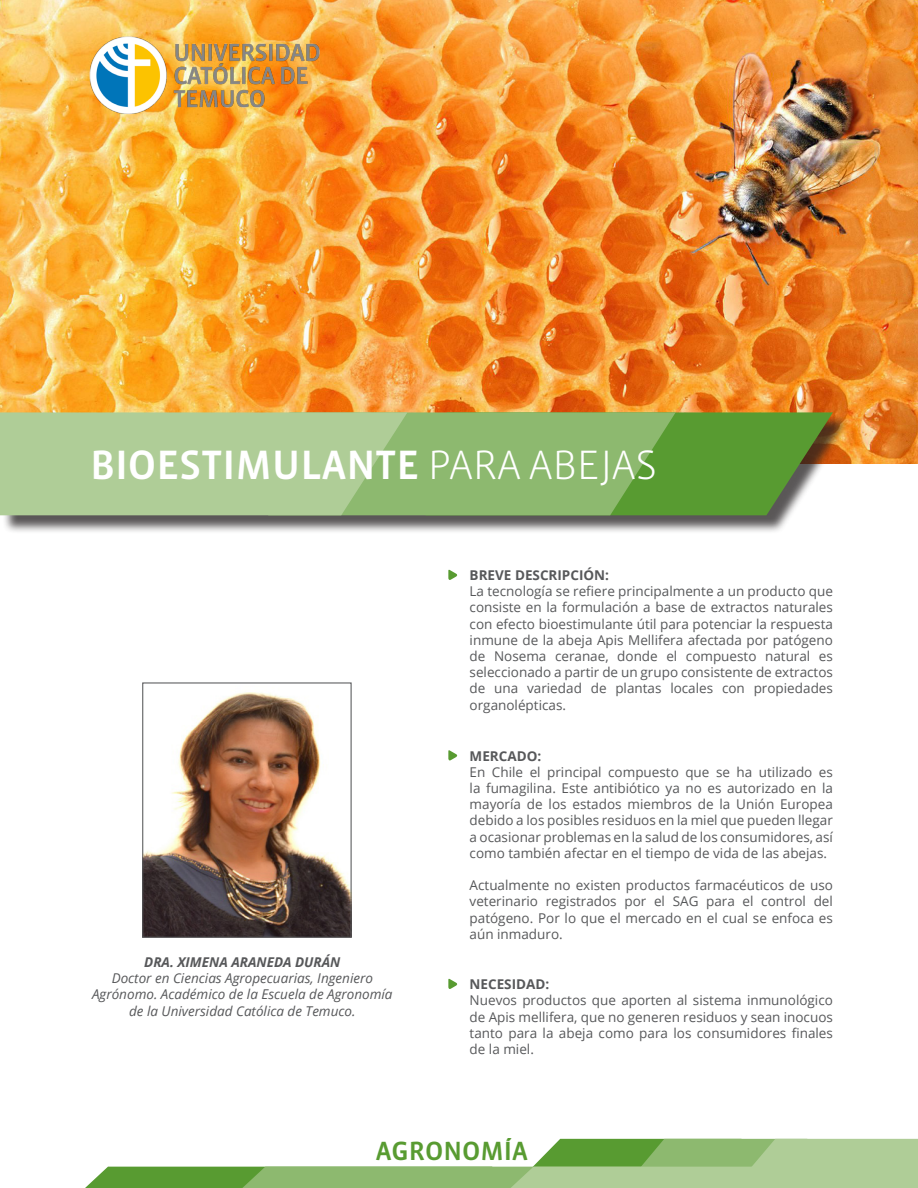
<style>
.page{position:relative;width:918px;height:1188px;background:#fff}
.page>*{position:absolute;margin:0;border:0;box-sizing:border-box;transform-origin:0 0}
.t1{font:42px "Vista Sans Med";color:#fff}
.t2{font:27px "Vista Sans Med";color:#589b31}
.t3{font:13.5px/16.2px "Open Sans";color:#57585a;text-align:justify}
.t4{font:italic 13.5px/16.2px "Open Sans";color:#57585a;text-align:center}
.t5{font:700 13.5px "Open Sans";color:#57585a}
.t6{font:italic 700 13.5px "Open Sans";color:#57585a}
.s1{font-family:"Vista Sans";font-weight:300}
</style>
<div class="page">
<img style="left:0;top:0;width:918px;height:463px">
<div style="left:2px;top:415px;width:849px;height:119px;background:#231f20;opacity:.75"></div>
<svg style="left:0;top:412px;width:833px;height:103px;background:#93bb76"></svg>
<svg style="left:448px;top:569px;width:10px;height:11px"></svg>
<svg style="left:448px;top:750px;width:10px;height:11px"></svg>
<svg style="left:448px;top:978px;width:10px;height:11px"></svg>
<img style="left:90px;top:35px;width:231px;height:81px">
<svg style="left:85px;top:1139px;width:833px;height:49px"></svg>
<img style="left:144px;top:692px;width:206px;height:244px">
<div style="left:142px;top:682px;width:210px;height:256px;border:1px solid #57585a"></div>
<p class="t1" style="left:90px;top:443px;width:568px">BIOESTIMULANTE <span class="s1">PARA ABEJAS</span></p>
<p class="t6" style="left:144px;top:953px;width:198px">DRA. XIMENA ARANEDA DURÁN</p>
<p class="t4" style="left:92px;top:970px;width:302px">Doctor en Ciencias Agropecuarias, Ingeniero<br>Agrónomo. Académico de la Escuela de Agronomía de la Universidad Católica de Temuco.</p>
<p class="t5" style="left:470px;top:566px;width:141px">BREVE DESCRIPCIÓN:</p>
<p class="t3" style="left:470px;top:583px;width:365px">La tecnología se refiere principalmente a un producto que consiste en la formulación a base de extractos naturales con efecto bioestimulante útil para potenciar la respuesta inmune de la abeja Apis Mellifera afectada por patógeno de Nosema ceranae, donde el compuesto natural es seleccionado a partir de un grupo consistente de extractos de una variedad de plantas locales con propiedades organolépticas.</p>
<p class="t5" style="left:470px;top:746px;width:73px">MERCADO:</p>
<p class="t3" style="left:470px;top:763px;width:365px">En Chile el principal compuesto que se ha utilizado es la fumagilina. Este antibiótico ya no es autorizado en la mayoría de los estados miembros de la Unión Europea debido a los posibles residuos en la miel que pueden llegar a ocasionar problemas en la salud de los consumidores, así como también afectar en el tiempo de vida de las abejas.</p>
<p class="t3" style="left:470px;top:877px;width:365px">Actualmente no existen productos farmacéuticos de uso veterinario registrados por el SAG para el control del patógeno. Por lo que el mercado en el cual se enfoca es aún inmaduro.</p>
<p class="t5" style="left:470px;top:975px;width:81px">NECESIDAD:</p>
<p class="t3" style="left:470px;top:992px;width:365px">Nuevos productos que aporten al sistema inmunológico de Apis mellifera, que no generen residuos y sean inocuos tanto para la abeja como para los consumidores finales de la miel.</p>
<p class="t2" style="left:376px;top:1137px;width:154px">AGRONOMÍA</p>
</div>
